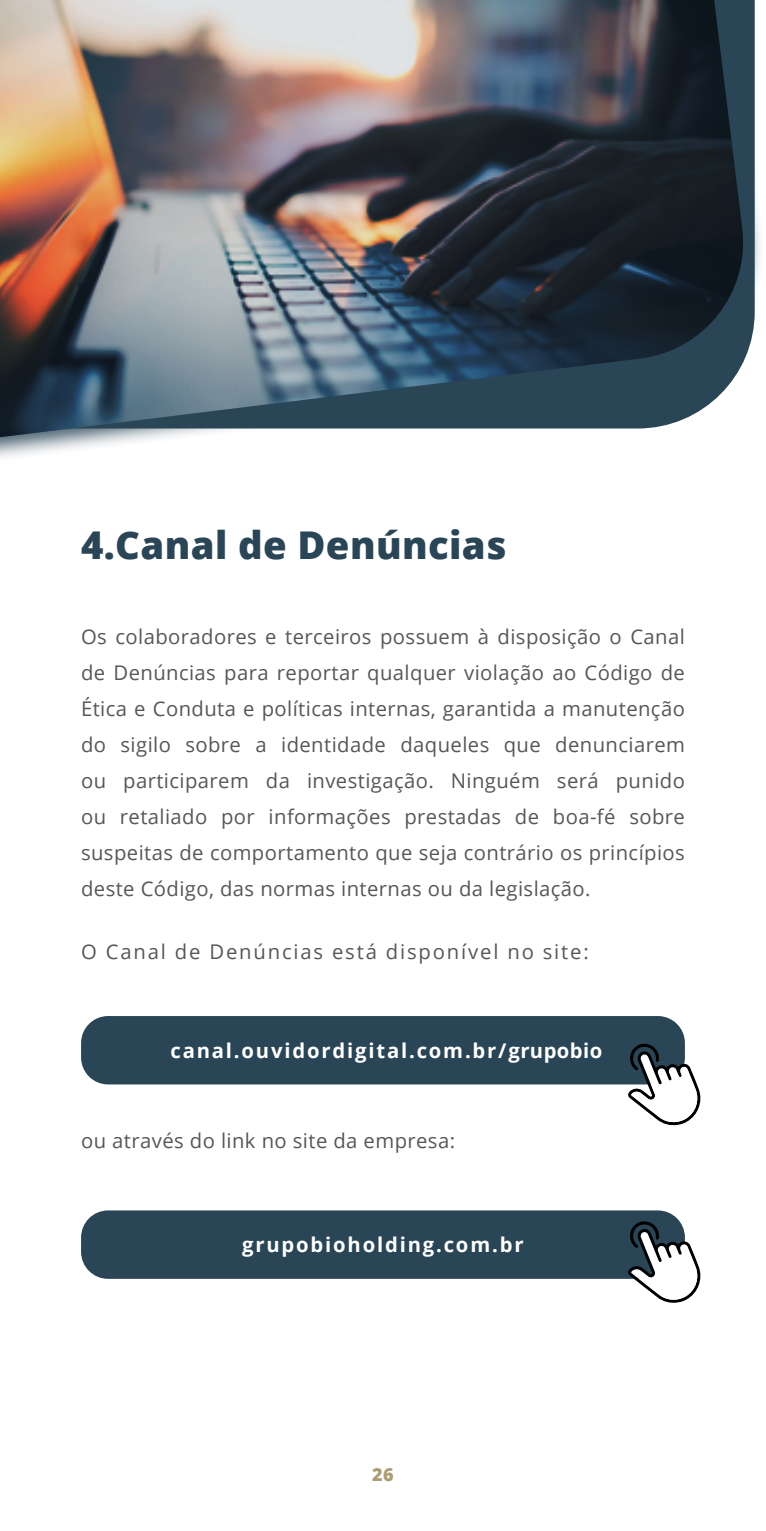
<style>
.page{position:relative;width:766px;height:1531px;background:#fff}
.page>*{position:absolute;margin:0;border:0;box-sizing:border-box;transform-origin:0 0}
.t1{font:800 38.25px "Open Sans";letter-spacing:.01em;color:#294556}
.t2{font:20.25px/36px "Open Sans";letter-spacing:.02em;color:#575756;text-align:justify}
.t3{font:700 20.25px "Open Sans";letter-spacing:.09em;color:#fff}
.t4{font:20.25px "Open Sans";letter-spacing:.09em;color:#575756}
.t5{font:800 18px "Open Sans";color:#aa9c74}
</style>
<div class="page">
<div style="left:0;top:0;width:764px;height:472px;background:#294556;opacity:.86"></div>
<svg style="left:0;top:437px;width:749px;height:13px"></svg>
<img style="left:0;top:0;width:749px;height:437px">
<div style="left:81px;top:1016px;width:603px;height:68px;background:#294556;border-radius:27px"></div>
<svg style="left:627px;top:1042px;width:74px;height:84px"></svg>
<div style="left:81px;top:1210px;width:603px;height:69px;background:#294556;border-radius:27px"></div>
<svg style="left:627px;top:1219px;width:74px;height:84px"></svg>
<h1 class="t1" style="left:81px;top:516px;width:427px">4.Canal de Denúncias</h1>
<p class="t2" style="left:81px;top:618px;width:605px">Os colaboradores e terceiros possuem à disposição o Canal de Denúncias para reportar qualquer violação ao Código de Ética e Conduta e políticas internas, garantida a manutenção do sigilo sobre a identidade daqueles que denunciarem ou participarem da investigação. Ninguém será punido ou retaliado por informações prestadas de boa-fé sobre suspeitas de comportamento que seja contrário os princípios deste Código, das normas internas ou da legislação.</p>
<p class="t4" style="left:81px;top:938px;width:509px">O Canal de Denúncias está disponível no site:</p>
<p class="t3" style="left:170px;top:1036px;width:433px">canal.ouvidordigital.com.br/grupobio</p>
<p class="t2" style="left:81px;top:1122px;width:375px">ou através do link no site da empresa:</p>
<p class="t3" style="left:242px;top:1231px;width:283px">grupobioholding.com.br</p>
<p class="t5" style="left:372px;top:1461px;width:23px">26</p>
</div>
